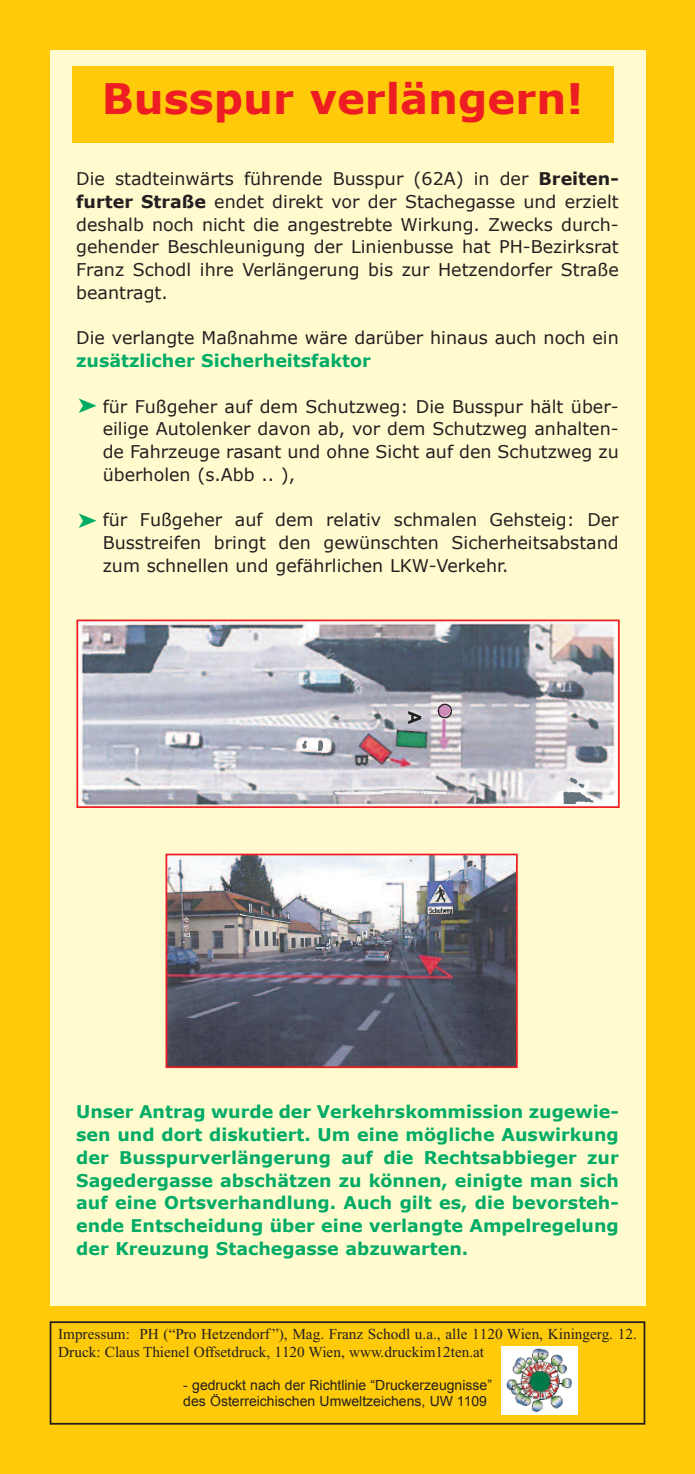
<style>
.page{position:relative;width:695px;height:1474px;background:#fff}
.page>*{position:absolute;margin:0;border:0;box-sizing:border-box;transform-origin:0 0}
.t1{font:700 42px "Verdana";color:#ee1d23}
.t2{font:17.5px/22.8px "Verdana";color:#231f20;text-align:justify}
.t3{font:700 17.5px/22.8px "Verdana";color:#00ab66;text-align:justify}
.t4{font:15.22px/18.2px "Times";color:#231f20}
.t5{font:14px/16.8px "Arial";color:#231f20}
.s1{font-weight:700}
</style>
<div class="page">
<div style="left:0;top:0;width:694px;height:1473px;background:#feca0a"></div>
<div style="left:50px;top:50px;width:595px;height:1255px;background:#fffbcf"></div>
<div style="left:50px;top:1321px;width:595px;height:103px;border:2px solid #231f20"></div>
<div style="left:501px;top:1346px;width:77px;height:69px;background:#fff"></div>
<img style="left:507px;top:1348px;width:64px;height:63px">
<div style="left:72px;top:67px;width:541px;height:76px;background:#feca0a"></div>
<img style="left:168px;top:856px;width:346px;height:209px">
<img style="left:226px;top:882px;width:183px;height:78px">
<img style="left:428px;top:887px;width:23px;height:26px">
<img style="left:359px;top:921px;width:55px;height:24px">
<img style="left:248px;top:887px;width:26px;height:29px">
<img style="left:438px;top:856px;width:45px;height:30px">
<img style="left:183px;top:917px;width:6px;height:25px">
<div style="left:165px;top:853px;width:352px;height:215px;border:2px solid #ee1d23"></div>
<img style="left:79px;top:622px;width:537px;height:183px">
<img style="left:562px;top:777px;width:31px;height:26px">
<img style="left:335px;top:788px;width:114px;height:6px">
<img style="left:407px;top:703px;width:44px;height:20px">
<img style="left:302px;top:740px;width:21px;height:11px">
<div style="left:76px;top:619px;width:543px;height:189px;border:2px solid #ee1d23"></div>
<h1 class="t1" style="left:102px;top:72px;width:483px">Busspur verlängern!</h1>
<p class="t2" style="left:76px;top:167px;width:544px">Die stadteinwärts führende Busspur (62A) in der <span class="s1">Breiten&shy;furter Straße</span> endet direkt vor der Stachegasse und erzielt deshalb noch nicht die angestrebte Wirkung. Zwecks durch&shy;gehender Beschleunigung der Linienbusse hat PH-Bezirksrat Franz Schodl ihre Verlängerung bis zur Hetzendorfer Straße beantragt.</p>
<p class="t2" style="left:76px;top:326px;width:544px">Die verlangte Maßnahme wäre darüber hinaus auch noch ein</p>
<p class="t3" style="left:76px;top:349px;width:296px">zusätzlicher Sicherheitsfaktor</p>
<p class="t2" style="left:103px;top:394px;width:517px">für Fußgeher auf dem Schutzweg: Die Busspur hält über&shy;eilige Autolenker davon ab, vor dem Schutzweg anhalten&shy;de Fahrzeuge rasant und ohne Sicht auf den Schutzweg zu überholen (s.Abb .. ),</p>
<p class="t2" style="left:103px;top:508px;width:517px">für Fußgeher auf dem relativ schmalen Gehsteig: Der Busstreifen bringt den gewünschten Sicherheitsabstand zum schnellen und gefährlichen LKW-Verkehr.</p>
<p class="t3" style="left:76px;top:1099px;width:544px">Unser Antrag wurde der Verkehrskommission zugewie&shy;sen und dort diskutiert. Um eine mögliche Auswirkung der Busspurverlängerung auf die Rechtsabbieger zur Sagedergasse abschätzen zu können, einigte man sich auf eine Ortsverhandlung. Auch gilt es, die bevorsteh&shy;ende Entscheidung über eine verlangte Ampelregelung der Kreuzung Stachegasse abzuwarten.</p>
<p class="t4" style="left:58px;top:1326px;width:580px">Impressum: PH (“Pro Hetzendorf ”), Mag. Franz Schodl u.a., alle 1120 Wien, Kiningerg. 12.<br>Druck: Claus Thienel Offsetdruck, 1120 Wien, www.druckim12ten.at</p>
<p class="t5" style="left:183px;top:1376px;width:310px">- gedruckt nach der Richtlinie “Druckerzeugnisse” des Österreichischen Umweltzeichens, UW 1109</p>
</div>
